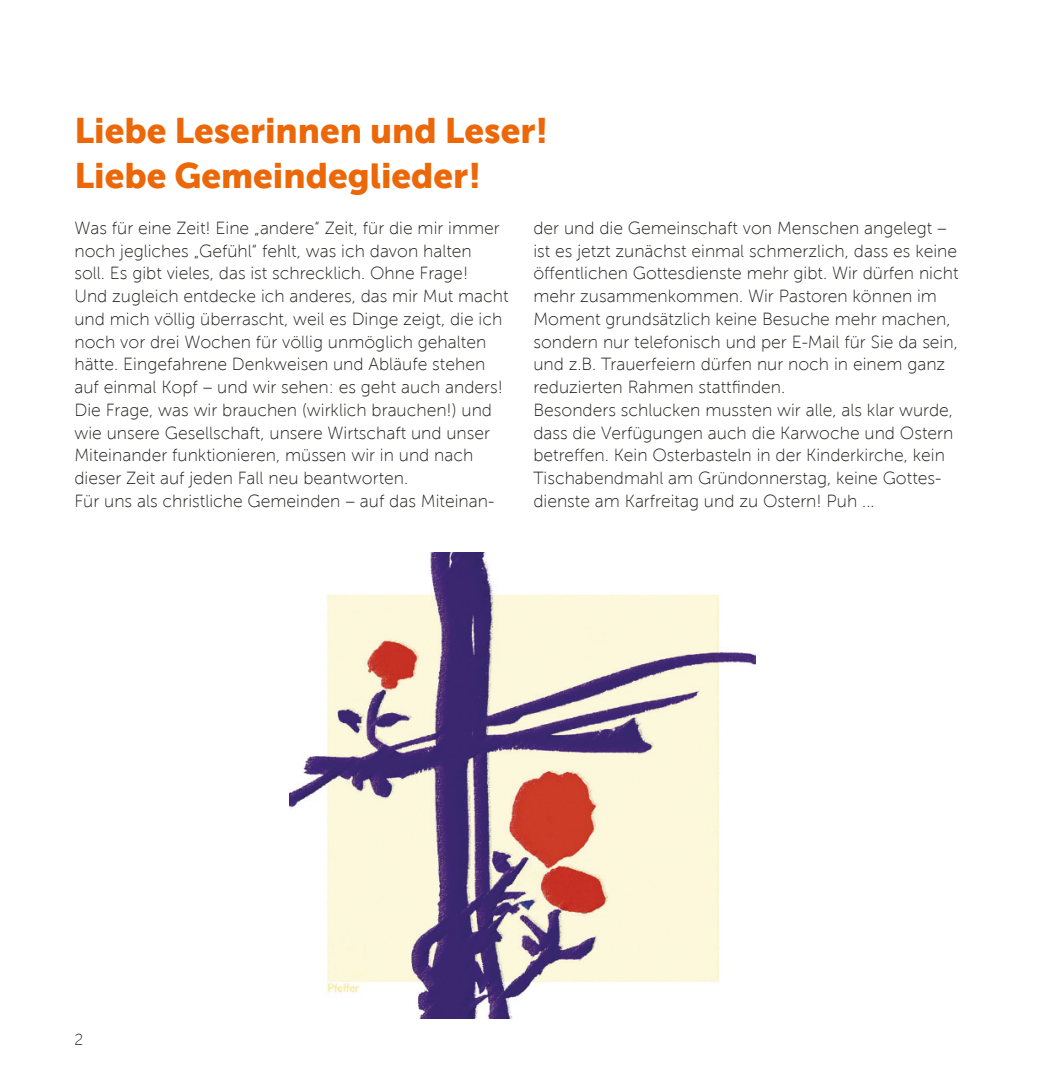
<style>
.page{position:relative;width:1042px;height:1092px;background:#fff}
.page>*{position:absolute;margin:0;border:0;box-sizing:border-box;transform-origin:0 0}
.t1{font:35px/45.5px "Museo Sans 900";color:#ec6708}
.t2{font:17.5px/22.8px "Museo Sans 100";color:#1d1d1b}
.t3{font:15.75px "Museo Sans 100";color:#1d1d1b}
</style>
<div class="page">
<img style="left:290px;top:552px;width:465px;height:465px">
<h1 class="t1" style="left:74px;top:108px;width:475px">Liebe Leserinnen und Leser!<br>Liebe Gemeindeglieder!</h1>
<p class="t2" style="left:533px;top:216px;width:426px">der und die Gemeinschaft von Menschen angelegt – ist es jetzt zunächst einmal schmerzlich, dass es keine öffentlichen Gottesdienste mehr gibt. Wir dürfen nicht mehr zusammenkommen. Wir Pastoren können im Moment grundsätzlich keine Besuche mehr machen, sondern nur telefonisch und per E-Mail für Sie da sein, und z.B. Trauerfeiern dürfen nur noch in einem ganz reduzierten Rahmen stattfinden.<br>Besonders schlucken mussten wir alle, als klar wurde, dass die Verfügungen auch die Karwoche und Ostern betreffen. Kein Osterbasteln in der Kinderkirche, kein Tischabendmahl am Gründonnerstag, keine Gottes&shy;dienste am Karfreitag und zu Ostern! Puh ...</p>
<p class="t2" style="left:74px;top:216px;width:436px">Was für eine Zeit! Eine „andere“ Zeit, für die mir immer noch jegliches „Gefühl“ fehlt, was ich davon halten<br>soll. Es gibt vieles, das ist schrecklich. Ohne Frage!<br>Und zugleich entdecke ich anderes, das mir Mut macht und mich völlig überrascht, weil es Dinge zeigt, die ich noch vor drei Wochen für völlig unmöglich gehalten hätte. Eingefahrene Denkweisen und Abläufe stehen auf einmal Kopf – und wir sehen: es geht auch anders!<br>Die Frage, was wir brauchen (wirklich brauchen!) und wie unsere Gesellschaft, unsere Wirtschaft und unser Miteinander funktionieren, müssen wir in und nach dieser Zeit auf jeden Fall neu beantworten.<br>Für uns als christliche Gemeinden – auf das Miteinan-</p>
<p class="t3" style="left:74px;top:1030px;width:10px">2</p>
</div>
